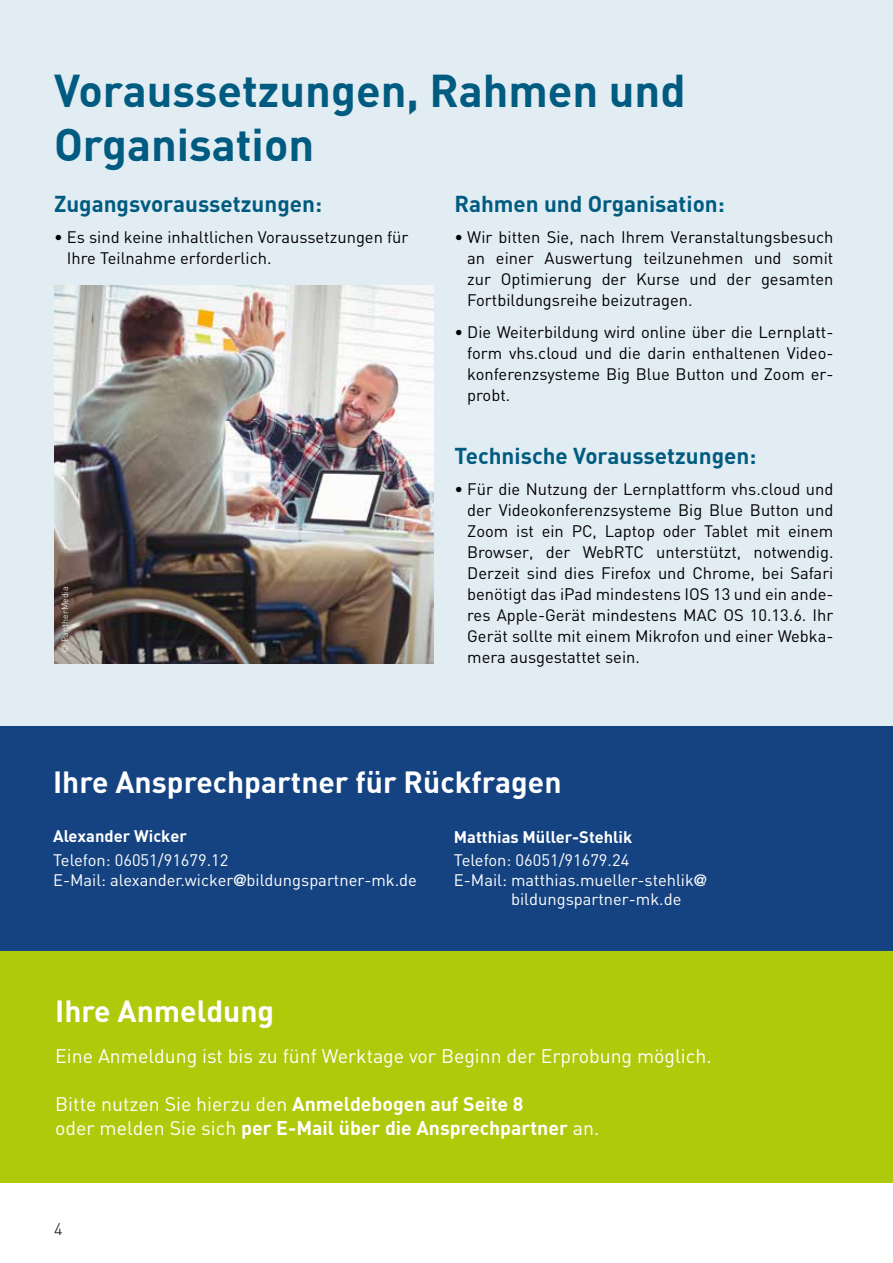
<style>
.page{position:relative;width:893px;height:1263px;background:#fff}
.page>*{position:absolute;margin:0;border:0;box-sizing:border-box;transform-origin:0 0}
.t1{font:700 45px/54px "DIN";color:#005b80}
.t2{font:700 30px "DIN";color:#fff}
.t3{font:700 22.5px "DIN";color:#005b80}
.t4{font:700 19.5px/24px "DIN";color:#fff}
.t5{font:19.5px "DIN";color:#fff}
.t6{font:16.5px/21px "DIN";color:#000;text-align:justify}
.t7{font:16.5px/19.5px "DIN";color:#fff}
.t8{font:700 16.5px "DIN";color:#fff}
.t9{font:300 16.5px "DIN";color:#000}
.t10{font:300 9px "DIN";color:#fff}
.s1{font-family:"Frutiger LT Std";font-weight:700;font-stretch:condensed}
.s2{font-weight:400}
</style>
<div class="page">
<div style="left:0;top:0;width:893px;height:1183px;background:#e2ecf3"></div>
<hr style="left:892px;top:128px;width:1px;height:81px;background:#005b80">
<div style="left:0;top:951px;width:893px;height:232px;background:#afca0b"></div>
<div style="left:0;top:726px;width:893px;height:225px;background:#154381"></div>
<img style="left:54px;top:285px;width:379px;height:378px">
<h1 class="t1" style="left:54px;top:61px;width:633px">Voraussetzungen, Rahmen und<br>Organisation</h1>
<h3 class="t3" style="left:54px;top:189px;width:270px">Zugangsvoraussetzungen:</h3>
<p class="t6" style="left:67px;top:226px;width:343px;text-indent:-13px">• Es sind keine inhaltlichen Voraussetzungen für<br>Ihre Teilnahme erforderlich.</p>
<p class="t10" style="left:59px;top:652px;width:67px;rotate:-90deg">© PantherMedia</p>
<h3 class="t3" style="left:454px;top:189px;width:272px">Rahmen und Organisation:</h3>
<p class="t6" style="left:467px;top:226px;width:368px;text-indent:-13px">• Wir bitten Sie, nach Ihrem Veranstaltungsbesuch an einer Auswertung teilzunehmen und somit zur Optimierung der Kurse und der gesamten Fortbildungsreihe beizutragen.</p>
<p class="t6" style="left:467px;top:321px;width:368px;text-indent:-13px">• Die Weiterbildung wird online über die Lernplatt&shy;form vhs.cloud und die darin enthaltenen Video&shy;konferenzsysteme Big Blue Button und Zoom er&shy;probt.</p>
<h3 class="t3" style="left:454px;top:441px;width:303px">Technische Voraussetzungen:</h3>
<p class="t6" style="left:467px;top:478px;width:368px;text-indent:-13px">• Für die Nutzung der Lernplattform vhs.cloud und der Videokonferenzsysteme Big Blue Button und Zoom ist ein PC, Laptop oder Tablet mit einem Browser, der WebRTC unterstützt, notwendig.<br>Derzeit sind dies Firefox und Chrome, bei Safari benötigt das iPad mindestens IOS 13 und ein ande&shy;res Apple-Gerät mindestens MAC OS 10.13.6. Ihr Gerät sollte mit einem Mikrofon und einer Webka&shy;mera ausgestattet sein.</p>
<h2 class="t2" style="left:53px;top:763px;width:510px">Ihre Ansprechpartner für Rückfragen</h2>
<p class="t8" style="left:53px;top:826px;width:135px">Alexander Wicker</p>
<p class="t7" style="left:53px;top:850px;width:365px">Telefon: 06051/91679.12<br>E-Mail: alexander.wicker<span class="s1">@</span>bildungspartner-mk.de</p>
<p class="t8" style="left:454px;top:826px;width:180px">Matthias Müller-Stehlik</p>
<p class="t7" style="left:454px;top:850px;width:177px">Telefon: 06051/91679.24</p>
<p class="t7" style="left:454px;top:870px;width:255px">E-Mail: matthias.mueller-stehlik<span class="s1">@</span></p>
<p class="t7" style="left:511px;top:889px;width:172px">bildungspartner-mk.de</p>
<h2 class="t2" style="left:55px;top:991px;width:221px">Ihre Anmeldung</h2>
<p class="t5" style="left:55px;top:1043px;width:658px">Eine Anmeldung ist bis zu fünf Werktage vor Beginn der Erprobung möglich.</p>
<p class="t4" style="left:55px;top:1091px;width:546px"><span class="s2">Bitte nutzen Sie hierzu den</span> Anmeldebogen auf Seite 8<br><span class="s2">oder melden Sie sich</span> per E-Mail über die Ansprechpartner <span class="s2">an.</span></p>
<p class="t9" style="left:54px;top:1218px;width:10px">4</p>
</div>
